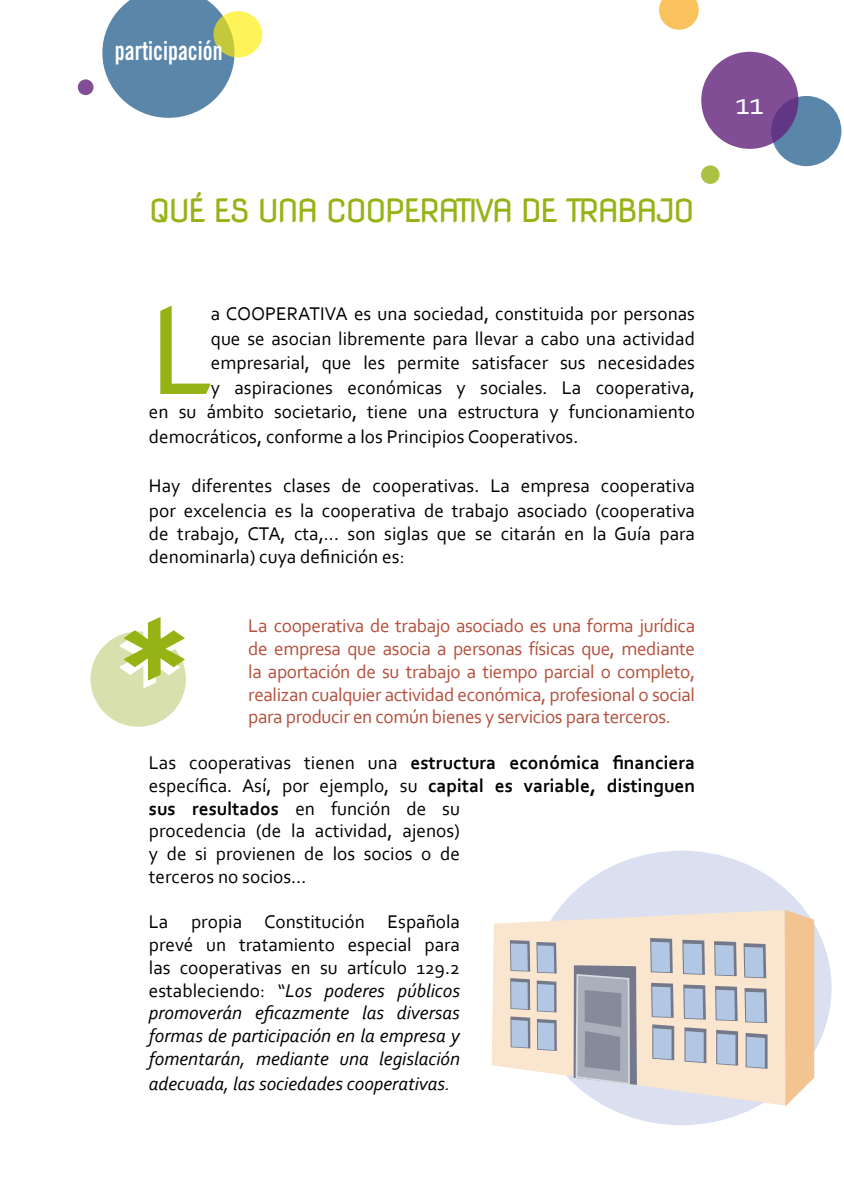
<style>
.page{position:relative;width:844px;height:1191px;background:#fff}
.page>*{position:absolute;margin:0;border:0;box-sizing:border-box;transform-origin:0 0}
.t1{font:141.75px "Nova Flat";color:#fff}
.t2{font:116.38px "Nova Flat";color:#95b315}
.t3{font:31.5px "Nova Flat";letter-spacing:-.065em;color:#95b315}
.t4{font:31.5px "Corbel";color:#fff}
.t5{font:26.25px "Trade Gothic Bold Cond Twenty";color:#fff;scale:.85 1}
.t6{font:19.25px/22.8px "Corbel";color:#000;text-align:justify}
.t7{font:italic 19.25px/23.1px "Corbel";color:#000;text-align:justify}
.t8{font:19.25px/22.9px "Corbel";letter-spacing:-.02em;color:#b4503d;text-align:justify}
.s1{font-weight:700}
.s2{font-style:normal}
</style>
<div class="page">
<svg style="left:102px;top:0;width:132px;height:118px"></svg>
<div style="left:771px;top:96px;width:70px;height:70px;background:#5a86aa;border-radius:50%"></div>
<svg style="left:213px;top:11px;width:49px;height:46px;background:#eae452"></svg>
<svg style="left:78px;top:79px;width:15px;height:16px"></svg>
<svg style="left:701px;top:52px;width:97px;height:97px;background:#7e4c95"></svg>
<svg style="left:659px;top:0;width:39px;height:30px"></svg>
<svg style="left:700px;top:165px;width:19px;height:19px"></svg>
<div style="left:531px;top:850px;width:300px;height:275px;background:#dae0f0;border-radius:50%"></div>
<div style="left:90px;top:631px;width:96px;height:95px;background:#d8e0ad;border-radius:50%"></div>
<svg style="left:491px;top:909px;width:293px;height:196px;fill:#fae5ce"></svg>
<svg style="left:784px;top:909px;width:30px;height:197px;background:#f3c99d"></svg>
<svg style="left:536px;top:942px;width:20px;height:31px"></svg>
<svg style="left:509px;top:940px;width:21px;height:31px"></svg>
<svg style="left:536px;top:980px;width:20px;height:32px"></svg>
<svg style="left:510px;top:978px;width:20px;height:32px"></svg>
<svg style="left:536px;top:1019px;width:20px;height:32px"></svg>
<svg style="left:510px;top:1016px;width:20px;height:32px"></svg>
<svg style="left:743px;top:943px;width:23px;height:35px"></svg>
<svg style="left:713px;top:941px;width:23px;height:35px"></svg>
<svg style="left:682px;top:939px;width:23px;height:35px"></svg>
<svg style="left:649px;top:938px;width:23px;height:35px"></svg>
<svg style="left:744px;top:988px;width:23px;height:35px"></svg>
<svg style="left:714px;top:986px;width:23px;height:35px"></svg>
<svg style="left:682px;top:984px;width:24px;height:35px"></svg>
<svg style="left:650px;top:982px;width:23px;height:36px"></svg>
<svg style="left:745px;top:1033px;width:22px;height:35px"></svg>
<svg style="left:716px;top:1029px;width:22px;height:36px"></svg>
<svg style="left:684px;top:1027px;width:22px;height:36px"></svg>
<svg style="left:652px;top:1024px;width:22px;height:36px"></svg>
<svg style="left:573px;top:965px;width:63px;height:120px;background:#989dab"></svg>
<h3 class="t5" style="left:115px;top:34px;width:128px">participación</h3>
<h3 class="t3" style="left:149px;top:192px;width:197px">QUÉ ES UNA COO</h3>
<h3 class="t3" style="left:385px;top:192px;width:305px">PERATIVA DE TRABAJO</h3>
<h2 class="t2" style="left:149px;top:282px;width:63px">L</h2>
<p class="t6" style="left:211px;top:302px;width:485px">a COOPERATIVA es una sociedad, constituida por personas</p>
<p class="t6" style="left:211px;top:327px;width:485px">que se asocian libremente para llevar a cabo una actividad</p>
<p class="t6" style="left:211px;top:351px;width:485px">empresarial, que les permite satisfacer sus necesidades</p>
<p class="t6" style="left:211px;top:376px;width:485px">y aspiraciones económicas y sociales. La cooperativa,</p>
<p class="t6" style="left:149px;top:400px;width:547px">en su ámbito societario, tiene una estructura y funcionamiento</p>
<p class="t6" style="left:149px;top:425px;width:431px">democráticos, conforme a los Principios Cooperativos.</p>
<p class="t6" style="left:149px;top:473px;width:547px;line-height:23.6px">Hay diferentes clases de cooperativas. La empresa cooperativa por excelencia es la cooperativa de trabajo asociado (cooperativa de trabajo, CTA, cta,... son siglas que se citarán en la Guía para denominarla) cuya definición es:</p>
<p class="t8" style="left:248px;top:614px;width:448px">La cooperativa de trabajo asociado es una forma jurídica de empresa que asocia a personas físicas que, mediante la aportación de su trabajo a tiempo parcial o completo, realizan cualquier actividad económica, profesional o social para producir en común bienes y servicios para terceros.</p>
<p class="t6" style="left:149px;top:751px;width:547px;text-align:left">Las cooperativas tienen una <span class="s1">estructura económica financiera </span>específica. Así, por ejemplo, su <span class="s1">capital es variable, distinguen sus resultados</span> en función de su<br>procedencia (de la actividad, ajenos)<br>y de si provienen de los socios o de<br>terceros no socios…</p>
<p class="t7" style="left:149px;top:910px;width:312px"><span class="s2">La propia Constitución Española prevé un tratamiento especial para las cooperativas en su artículo 129.2 estableciendo: “</span>Los poderes públicos promoverán eficazmente las diversas formas de participación en la empresa y fomentarán, mediante una legislación adecuada, las sociedades cooperativas.</p>
<h1 class="t1" style="left:109px;top:596px;width:83px">*</h1>
<h3 class="t4" style="left:735px;top:84px;width:30px">11</h3>
</div>
